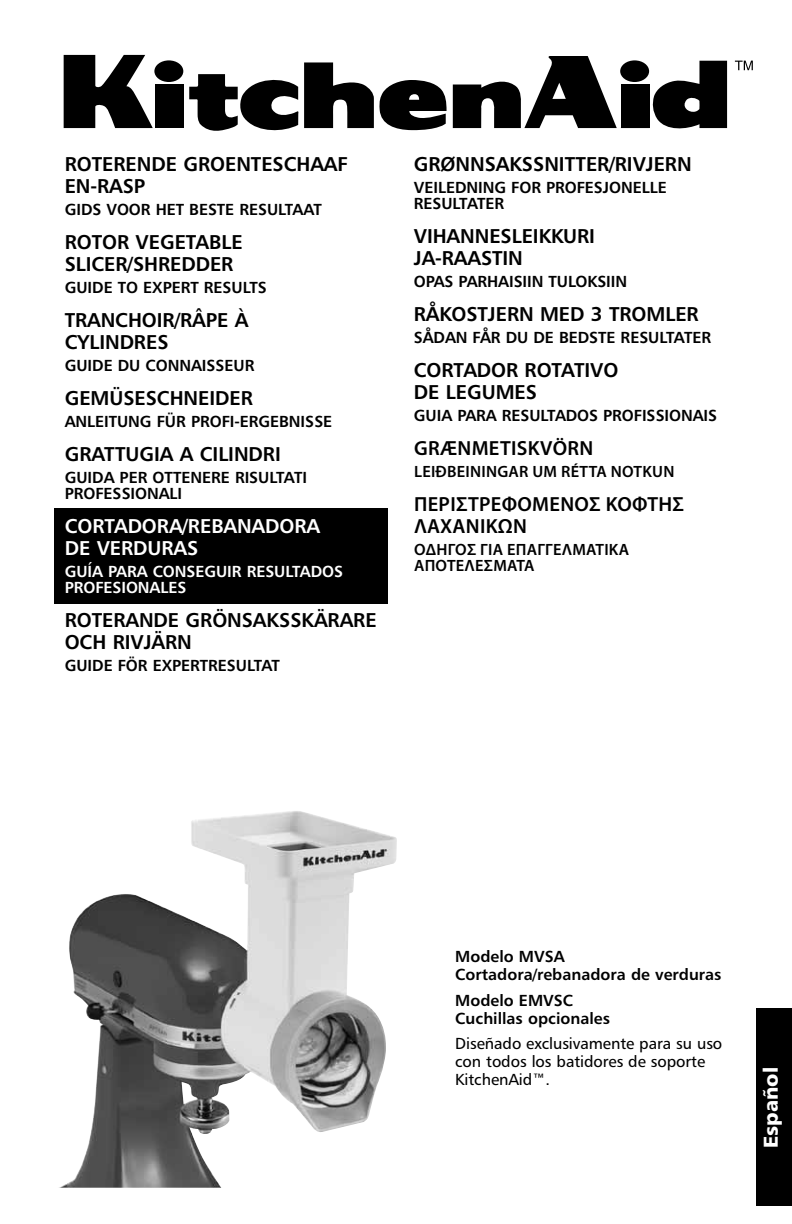
<style>
.page{position:relative;width:792px;height:1224px;background:#fff}
.page>*{position:absolute;margin:0;border:0;box-sizing:border-box;transform-origin:0 0}
.t1{font:600 20.4px/22px "Myriad Pro";letter-spacing:.015em;color:#000}
.t2{font:20px/22px "Humanist 777 BT Bold B";letter-spacing:-.005em;color:#000}
.t3{font:20px/22px "Humanist 777 BT Bold B";letter-spacing:-.005em;color:#fff}
.t4{font:20px "Humanist 777 BT Black B";color:#fff}
.t5{font:600 16.4px/16px "Myriad Pro";letter-spacing:.015em;color:#000}
.t6{font:16px/16px "Humanist 777 BT Bold B";letter-spacing:-.005em;color:#000}
.t7{font:16px/18px "Humanist 777 BT Roman B";letter-spacing:-.005em;color:#000}
.t8{font:16px/16px "Humanist 777 BT Bold B";letter-spacing:-.005em;color:#fff}
</style>
<div class="page">
<div style="left:756px;top:1008px;width:36px;height:198px;background:#000"></div>
<div style="left:54px;top:508px;width:334px;height:96px;background:#000"></div>
<img style="left:59px;top:811px;width:338px;height:377px">
<svg style="left:64px;top:55px;width:89px;height:73px"></svg>
<div style="left:155px;top:85px;width:29px;height:43px;background:#000"></div>
<div style="left:154px;top:60px;width:29px;height:22px;background:#000;border-radius:50%"></div>
<svg style="left:453px;top:56px;width:274px;height:73px"></svg>
<div style="left:621px;top:85px;width:29px;height:43px;background:#000"></div>
<div style="left:620px;top:60px;width:29px;height:22px;background:#000;border-radius:50%"></div>
<svg style="left:189px;top:62px;width:258px;height:69px"></svg>
<svg style="left:735px;top:61px;width:18px;height:9px"></svg>
<p class="t2" style="left:65px;top:152px;width:284px">ROTERENDE GROENTESCHAAF<br>EN-RASP</p>
<p class="t6" style="left:65px;top:201px;width:259px">GIDS VOOR HET BESTE RESULTAAT</p>
<p class="t2" style="left:65px;top:230px;width:14px">rotor</p>
<p class="t2" style="left:136px;top:230px;width:26px">Vegetable</p>
<p class="t2" style="left:65px;top:252px;width:23px">Slicer</p>
<p class="t2" style="left:128px;top:252px;width:31px">/Shredder</p>
<p class="t6" style="left:65px;top:279px;width:22px">Guide</p>
<p class="t6" style="left:118px;top:279px;width:55px">to expert</p>
<p class="t6" style="left:204px;top:279px;width:10px">results</p>
<p class="t2" style="left:65px;top:308px;width:185px">TRANCHOIR/RÂPE À<br>CYLINDRES</p>
<p class="t6" style="left:65px;top:357px;width:191px">GUIDE DU CONNAISSEUR</p>
<p class="t2" style="left:65px;top:386px;width:190px">GEMÜSESCHNEIDER</p>
<p class="t6" style="left:65px;top:413px;width:269px">ANLEITUNG FÜR PROFI-ERGEBNISSE</p>
<p class="t2" style="left:65px;top:442px;width:218px">GRATTUGIA A CILINDRI</p>
<p class="t6" style="left:65px;top:469px;width:244px">GUIDA PER OTTENERE RISULTATI<br>PROFESSIONALI</p>
<p class="t3" style="left:65px;top:514px;width:257px">CORTADORA/REBANADORA<br>DE VERDURAS</p>
<p class="t8" style="left:65px;top:563px;width:280px">GUÍA PARA CONSEGUIR RESULTADOS<br>PROFESIONALES</p>
<p class="t2" style="left:65px;top:608px;width:314px">ROTERANDE GRÖNSAKSSKÄRARE<br>OCH RIVJÄRN</p>
<p class="t6" style="left:65px;top:657px;width:217px">GUIDE FÖR EXPERTRESULTAT</p>
<p class="t2" style="left:414px;top:152px;width:279px">GRØNNSAKSSNITTER/RIVJERN</p>
<p class="t6" style="left:414px;top:179px;width:254px">VEILEDNING FOR PROFESJONELLE<br>RESULTATER</p>
<p class="t2" style="left:414px;top:224px;width:183px">VIHANNESLEIKKURI<br>JA-RAASTIN</p>
<p class="t6" style="left:414px;top:273px;width:215px">OPAS PARHAISIIN TULOKSIIN</p>
<p class="t2" style="left:414px;top:302px;width:286px">RÅKOSTJERN MED 3 TROMLER</p>
<p class="t6" style="left:414px;top:329px;width:299px">SÅDAN FÅR DU DE BEDSTE RESULTATER</p>
<p class="t2" style="left:414px;top:358px;width:206px">CORTADOR ROTATIVO<br>DE LEGUMES</p>
<p class="t6" style="left:414px;top:407px;width:305px">GUIA PARA RESULTADOS PROFISSIONAIS</p>
<p class="t1" style="left:414px;top:436px;width:181px">GRÆNMETISKVÖRN</p>
<p class="t5" style="left:414px;top:463px;width:262px">LEIÐBEININGAR UM RÉTTA NOTKUN</p>
<p class="t1" style="left:414px;top:492px;width:272px">ΠΕΡΙΣΤΡΕΦΟΜΕΝΟΣ ΚΟΦΤΗΣ<br>ΛΑΧΑΝΙΚΩΝ</p>
<p class="t5" style="left:414px;top:541px;width:217px">ΟΔΗΓΟΣ ΓΙΑ ΕΠΑΓΓΕΛΜΑΤΙΚΑ<br>ΑΠΟΤΕΛΕΣΜΑΤΑ</p>
<p class="t6" style="left:455px;top:947px;width:268px;line-height:18px">Modelo MVSA<br>Cortadora/rebanadora de verduras</p>
<p class="t6" style="left:455px;top:991px;width:156px;line-height:18px">Modelo EMVSC<br>Cuchillas opcionales</p>
<p class="t7" style="left:455px;top:1034px;width:269px">Diseñado exclusivamente para su uso con todos los batidores de soporte<br>KitchenAid™.</p>
<p class="t4" style="left:758px;top:1148px;width:82px;rotate:-90deg">Español</p>
</div>
